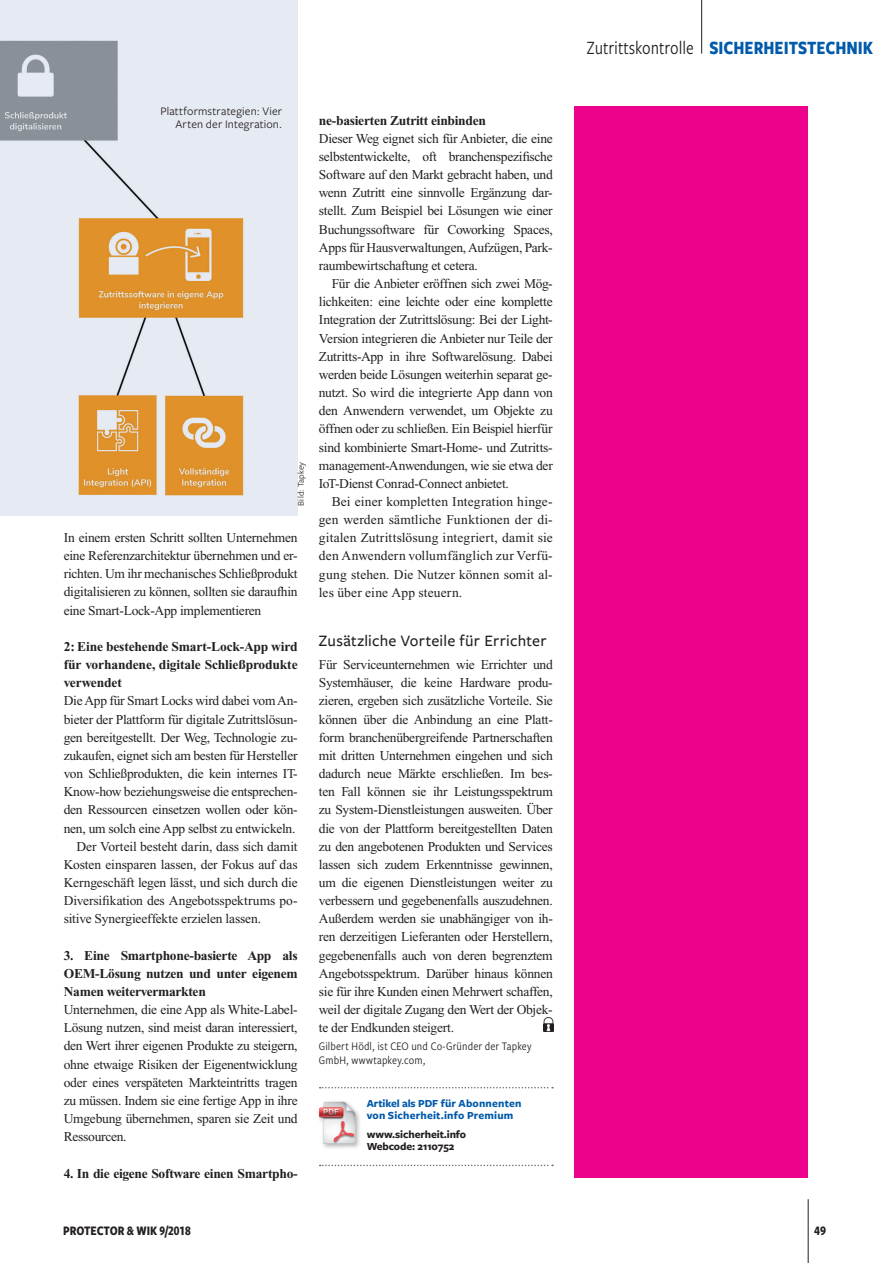
<style>
.page{position:relative;width:893px;height:1263px;background:#fff}
.page>*{position:absolute;margin:0;border:0;box-sizing:border-box;transform-origin:0 0}
.t1{font:700 19.5px "Freight Sans Cnd Pro";color:#015aaa;scale:.95 1}
.t2{font:500 16.5px "Freight Sans Pro";letter-spacing:.015em;color:#231f20}
.t3{font:13.5px/18.1px "Times New Roman";letter-spacing:-.02em;color:#231f20;text-align:justify}
.t4{font:700 13.5px/18.1px "Times New Roman";letter-spacing:-.02em;color:#231f20;text-align:justify}
.t5{font:700 13.5px "Freight Sans Cnd Pro";color:#231f20;scale:.95 1}
.t6{font:700 13.5px "Freight Sans Cnd Pro";color:#231f20}
.t7{font:12px/13.5px "Freight Sans Cnd Pro";letter-spacing:.01em;color:#231f20}
.t8{font:12px/13.5px "Freight Sans Pro";letter-spacing:.01em;color:#231f20;text-align:right}
.t9{font:700 11.25px/12px "Freight Sans Pro";letter-spacing:.015em;color:#015aaa}
.t10{font:700 11.25px/12px "Freight Sans Pro";letter-spacing:-.01em;color:#231f20}
.t11{font:9px "Freight Sans Pro";letter-spacing:.02em;color:#231f20}
.s1{font-weight:400;color:#231f20}
</style>
<div class="page">
<hr style="left:808px;top:1199px;width:1px;height:64px;background:#231f20">
<hr style="left:701px;top:0;width:1px;height:54px;background:#231f20">
<div style="left:0;top:0;width:298px;height:515px;background:#e6eaf2"></div>
<img style="left:0;top:40px;width:244px;height:456px">
<img style="left:544px;top:1017px;width:10px;height:14px">
<div style="left:317px;top:1099px;width:45px;height:52px;background:#231f20;opacity:.35"></div>
<img style="left:319px;top:1101px;width:36px;height:43px">
<svg style="left:320px;top:1087px;width:233px;height:1px"></svg>
<svg style="left:320px;top:1165px;width:233px;height:1px"></svg>
<div style="left:574px;top:106px;width:234px;height:1072px;background:#ed028c"></div>
<p class="t8" style="left:160px;top:103px;width:123px">Plattformstrategien: Vier<br>Arten der Integration.</p>
<p class="t11" style="left:295px;top:506px;width:46px;rotate:-90deg">Bild: Tapkey</p>
<p class="t3" style="left:64px;top:528px;width:235px">In einem ersten Schritt sollten Unternehmen eine Referenzarchitektur übernehmen und er&shy;richten. Um ihr mechanisches Schließprodukt digitalisieren zu können, sollten sie daraufhin eine Smart-Lock-App implementieren</p>
<p class="t4" style="left:64px;top:637px;width:235px">2: Eine bestehende Smart-Lock-App wird für vorhandene, digitale Schließprodukte verwendet</p>
<p class="t3" style="left:64px;top:692px;width:235px">Die App für Smart Locks wird dabei vom An-</p>
<p class="t3" style="left:64px;top:710px;width:235px">bieter der Plattform für digitale Zutrittslösun-</p>
<p class="t3" style="left:64px;top:728px;width:235px">gen bereitgestellt. Der Weg, Technologie zu-</p>
<p class="t3" style="left:64px;top:746px;width:235px">zukaufen, eignet sich am besten für Hersteller</p>
<p class="t3" style="left:64px;top:764px;width:235px">von Schließprodukten, die kein internes IT-</p>
<p class="t3" style="left:64px;top:783px;width:235px">Know-how beziehungsweise die entsprechen-</p>
<p class="t3" style="left:64px;top:801px;width:235px">den Ressourcen einsetzen wollen oder kön-</p>
<p class="t3" style="left:64px;top:819px;width:233px">nen, um solch eine App selbst zu entwickeln.</p>
<p class="t3" style="left:77px;top:837px;width:223px">Der Vorteil besteht darin, dass sich damit</p>
<p class="t3" style="left:64px;top:855px;width:235px">Kosten einsparen lassen, der Fokus auf das</p>
<p class="t3" style="left:64px;top:873px;width:235px">Kerngeschäft legen lässt, und sich durch die</p>
<p class="t3" style="left:64px;top:892px;width:235px">Diversifikation des Angebotsspektrums po-</p>
<p class="t3" style="left:64px;top:910px;width:199px">sitive Synergieeffekte erzielen lassen.</p>
<p class="t4" style="left:64px;top:946px;width:235px">3. Eine Smartphone-basierte App als OEM-Lösung nutzen und unter eigenem Namen weitervermarkten</p>
<p class="t3" style="left:64px;top:1000px;width:235px">Unternehmen, die eine App als White-Label-Lösung nutzen, sind meist daran interessiert, den Wert ihrer eigenen Produkte zu steigern, ohne etwaige Risiken der Eigenentwicklung oder eines verspäteten Markteintritts tragen zu müssen. Indem sie eine fertige App in ihre Umgebung übernehmen, sparen sie Zeit und Ressourcen.</p>
<p class="t4" style="left:64px;top:1164px;width:235px">4. In die eigene Software einen Smartpho-</p>
<p class="t4" style="left:319px;top:111px;width:169px">ne-basierten Zutritt einbinden</p>
<p class="t3" style="left:319px;top:129px;width:235px">Dieser Weg eignet sich für Anbieter, die eine selbstentwickelte, oft branchenspezifische Software auf den Markt gebracht haben, und wenn Zutritt eine sinnvolle Ergänzung dar&shy;stellt. Zum Beispiel bei Lösungen wie einer Buchungssoftware für Coworking Spaces, Apps für Hausverwaltungen, Aufzügen, Park&shy;raumbewirtschaftung et cetera.</p>
<p class="t3" style="left:319px;top:274px;width:235px;text-indent:13px">Für die Anbieter eröffnen sich zwei Mög&shy;lichkeiten: eine leichte oder eine komplette Integration der Zutrittslösung: Bei der Light-Version integrieren die Anbieter nur Teile der Zutritts-App in ihre Softwarelösung. Dabei werden beide Lösungen weiterhin separat ge&shy;nutzt. So wird die integrierte App dann von den Anwendern verwendet, um Objekte zu öffnen oder zu schließen. Ein Beispiel hierfür sind kombinierte Smart-Home- und Zutritts&shy;management-Anwendungen, wie sie etwa der IoT-Dienst Conrad-Connect anbietet.</p>
<p class="t3" style="left:319px;top:492px;width:235px;text-indent:13px">Bei einer kompletten Integration hinge&shy;gen werden sämtliche Funktionen der di&shy;gitalen Zutrittslösung integriert, damit sie den Anwendern vollumfänglich zur Verfü&shy;gung stehen. Die Nutzer können somit al&shy;les über eine App steuern.</p>
<p class="t2" style="left:319px;top:629px;width:229px">Zusätzliche Vorteile für Errichter</p>
<p class="t3" style="left:319px;top:655px;width:235px">Für Serviceunternehmen wie Errichter und Systemhäuser, die keine Hardware produ&shy;zieren, ergeben sich zusätzliche Vorteile. Sie können über die Anbindung an eine Platt&shy;form branchenübergreifende Partnerschaften mit dritten Unternehmen eingehen und sich dadurch neue Märkte erschließen. Im bes&shy;ten Fall können sie ihr Leistungsspektrum zu System-Dienstleistungen ausweiten. Über die von der Plattform bereitgestellten Daten zu den angebotenen Produkten und Services lassen sich zudem Erkenntnisse gewinnen, um die eigenen Dienstleistungen weiter zu verbessern und gegebenenfalls auszudehnen.<br>Außerdem werden sie unabhängiger von ih&shy;ren derzeitigen Lieferanten oder Herstellern, gegebenenfalls auch von deren begrenztem Angebotsspektrum. Darüber hinaus können sie für ihre Kunden einen Mehrwert schaffen, weil der digitale Zugang den Wert der Objek&shy;te der Endkunden steigert.</p>
<p class="t7" style="left:319px;top:1039px;width:214px">Gilbert Hödl, ist CEO und Co-Gründer der Tapkey<br>GmbH, wwwtapkey.com,</p>
<p class="t9" style="left:367px;top:1097px;width:156px">Artikel als PDF für Abonnenten von Sicherheit.info Premium</p>
<p class="t10" style="left:367px;top:1128px;width:101px">www.sicherheit.info<br>Webcode: 2110752</p>
<h1 class="t1" style="left:587px;top:34px;width:303px"><span class="s1">Zutrittskontrolle</span> SICHERHEITSTECHNIK</h1>
<p class="t5" style="left:63px;top:1221px;width:136px">PROTECTOR &amp; WIK 9/2018</p>
<p class="t6" style="left:814px;top:1221px;width:13px">49</p>
</div>
